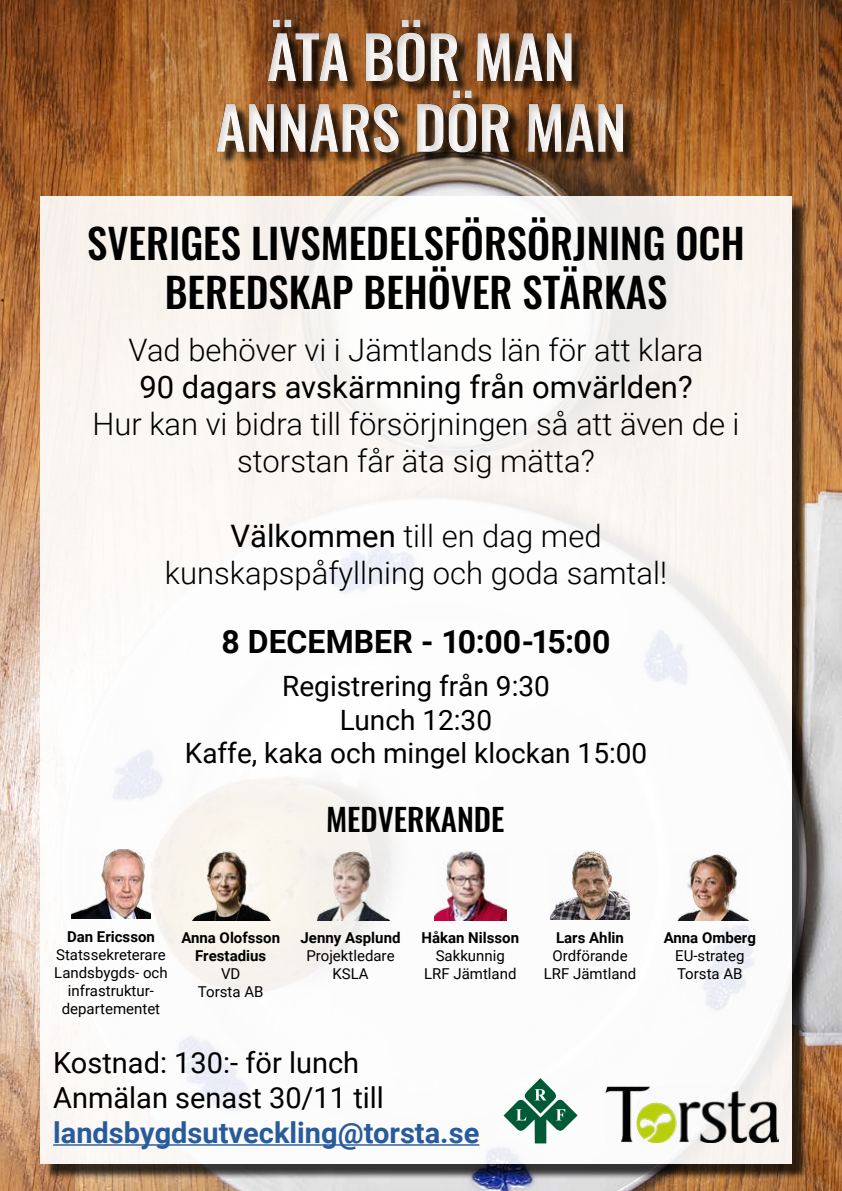
<style>
.page{position:relative;width:842px;height:1191px;background:#fff}
.page>*{position:absolute;margin:0;border:0;box-sizing:border-box;transform-origin:0 0}
.t1{font:500 59px/70.8px "Oswald";letter-spacing:-.01em;color:#fff;text-align:center}
.t2{font:500 41px/49.2px "Oswald";color:#000;text-align:center}
.t3{font:700 32px "Roboto";color:#000}
.t4{font:300 31px/37.2px "Roboto";color:#000;text-align:center}
.t5{font:31px "Roboto";color:#000}
.t6{font:500 31px "Oswald";color:#000}
.t7{font:29px/34.8px "Roboto";color:#000}
.t8{font:700 29px "Roboto";color:#275b9b}
.t9{font:28px/33.6px "Roboto";color:#000;text-align:center}
.t10{font:15px/18px "Roboto";color:#000;text-align:center}
.t11{font:700 15px/18px "Roboto";color:#000;text-align:center}
.s1{font-weight:400}
</style>
<div class="page">
<img style="left:0;top:0;width:842px;height:1191px">
<div style="left:45px;top:201px;width:762px;height:978px;background:#000;opacity:.84"></div>
<div style="left:40px;top:196px;width:752px;height:968px;background:linear-gradient(to right,#fbf9f7,#f9f8f7)"></div>
<div style="left:0;top:2px;width:842px;height:192px;background:#000;opacity:.15"></div>
<img style="left:606px;top:1086px;width:173px;height:56px">
<svg style="left:503px;top:1078px;width:75px;height:65px"></svg>
<hr style="left:53px;top:1144px;width:426px;height:1px;background:#275b9b">
<img style="left:434px;top:850px;width:72px;height:70px">
<img style="left:311px;top:850px;width:79px;height:70px">
<img style="left:550px;top:850px;width:80px;height:69px">
<img style="left:191px;top:850px;width:79px;height:70px">
<img style="left:670px;top:850px;width:79px;height:70px">
<img style="left:71px;top:849px;width:80px;height:69px">
<h1 class="t1" style="left:215px;top:25px;width:413px">ÄTA BÖR MAN<br>ANNARS DÖR MAN</h1>
<h2 class="t2" style="left:87px;top:221px;width:659px">SVERIGES LIVSMEDELSFÖRSÖRJNING OCH<br>BEREDSKAP BEHÖVER STÄRKAS</h2>
<p class="t4" style="left:129px;top:330px;width:576px">Vad behöver vi i Jämtlands län för att klara</p>
<p class="t5" style="left:139px;top:365px;width:555px">90 dagars avskärmning från omvärlden?</p>
<p class="t4" style="left:92px;top:404px;width:649px">Hur kan vi bidra till försörjningen så att även de i storstan får äta sig mätta?</p>
<p class="t4" style="left:165px;top:516px;width:504px"><span class="s1">Välkommen</span> till en dag med kunskapspåfyllning och goda samtal!</p>
<p class="t3" style="left:222px;top:619px;width:390px">8 DECEMBER - 10:00-15:00</p>
<p class="t9" style="left:185px;top:668px;width:464px">Registrering från 9:30<br>Lunch 12:30<br>Kaffe, kaka och mingel klockan 15:00</p>
<p class="t6" style="left:326px;top:803px;width:180px">MEDVERKANDE</p>
<p class="t11" style="left:67px;top:926px;width:89px">Dan Ericsson</p>
<p class="t10" style="left:54px;top:944px;width:115px">Statssekreterare<br>Landsbygds- och infrastruktur&shy;departementet</p>
<p class="t11" style="left:181px;top:928px;width:100px">Anna Olofsson<br>Frestadius</p>
<p class="t10" style="left:198px;top:964px;width:67px">VD<br>Torsta AB</p>
<p class="t11" style="left:300px;top:928px;width:102px">Jenny Asplund</p>
<p class="t10" style="left:306px;top:946px;width:90px">Projektledare<br>KSLA</p>
<p class="t11" style="left:421px;top:928px;width:99px">Håkan Nilsson</p>
<p class="t10" style="left:424px;top:946px;width:94px">Sakkunnig<br>LRF Jämtland</p>
<p class="t7" style="left:53px;top:1044px;width:332px">Kostnad: 130:- för lunch<br>Anmälan senast 30/11 till</p>
<p class="t8" style="left:53px;top:1112px;width:428px">landsbygdsutveckling@torsta.se</p>
<p class="t11" style="left:556px;top:928px;width:69px">Lars Ahlin</p>
<p class="t10" style="left:544px;top:946px;width:94px">Ordförande<br>LRF Jämtland</p>
<p class="t11" style="left:664px;top:928px;width:94px">Anna Omberg</p>
<p class="t10" style="left:675px;top:946px;width:71px;text-align:left">EU-strateg<br>Torsta AB</p>
</div>
